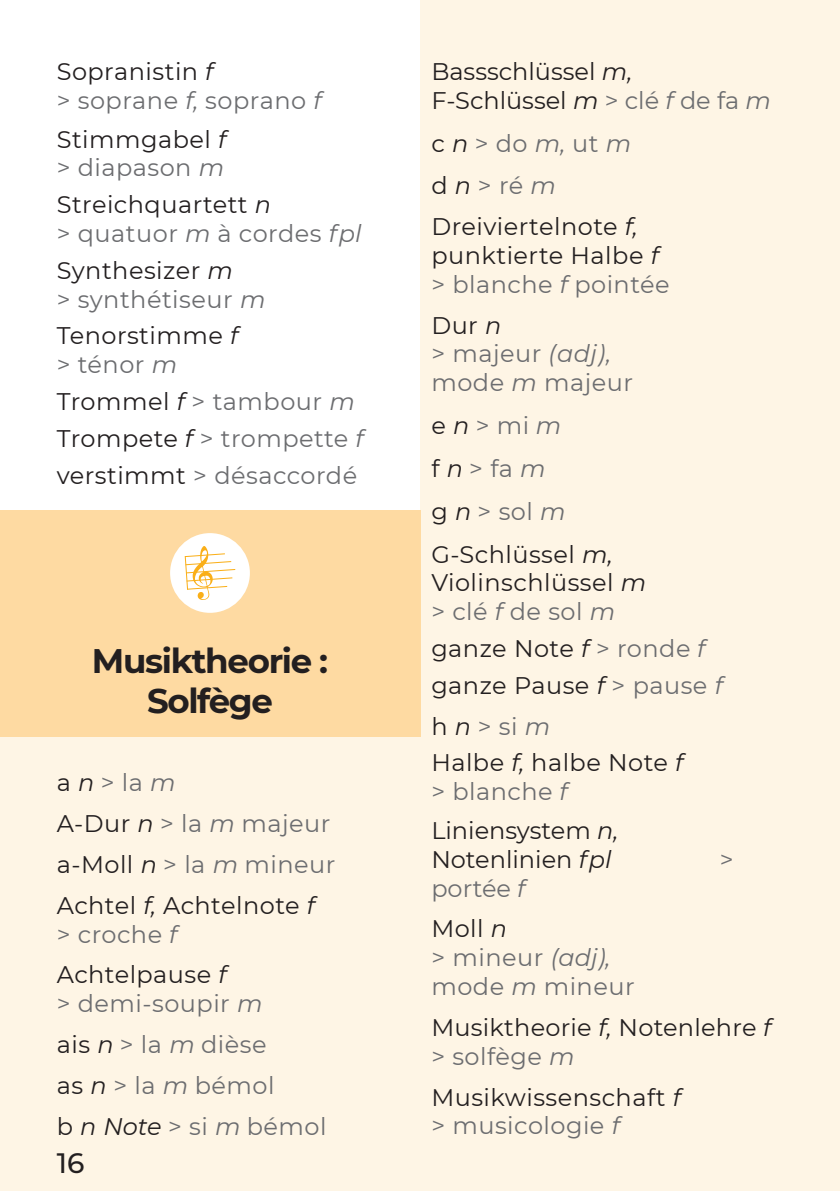
<style>
.page{position:relative;width:840px;height:1191px;background:#fff}
.page>*{position:absolute;margin:0;border:0;box-sizing:border-box;transform-origin:0 0}
.t1{font:700 34px "Montserrat";letter-spacing:-.04em;color:#231f20}
.t2{font:500 28px "Montserrat";color:#231f20}
.t3{font:24px "Montserrat";letter-spacing:.02em;color:#6c6d70}
.t4{font:24px/28.8px "Montserrat";letter-spacing:.02em;color:#231f20}
.t5{font:24px "Montserrat";color:#231f20}
.s1{font-style:italic}
.s2{color:#231f20}
.s3{font-style:italic;color:#231f20}
.s4{color:#6c6d70}
.s5{font-style:italic;color:#6c6d70}
</style>
<div class="page">
<div style="left:0;top:688px;width:420px;height:503px;background:#fef5e5"></div>
<div style="left:420px;top:0;width:419px;height:1191px;background:#fef5e5"></div>
<div style="left:0;top:510px;width:420px;height:227px;background:#fedaa2"></div>
<div style="left:170px;top:533px;width:80px;height:80px;background:#fff;border-radius:50%"></div>
<svg style="left:184px;top:546px;width:52px;height:54px"></svg>
<hr style="left:839px;top:762px;width:1px;height:227px;background:#cfe4ae">
<p class="t4" style="left:57px;top:56px;width:158px">Sopranistin <span class="s1">f</span></p>
<p class="t3" style="left:57px;top:84px;width:266px">&gt; soprane <span class="s1">f,</span> soprano <span class="s1">f</span></p>
<p class="t4" style="left:57px;top:124px;width:171px">Stimmgabel <span class="s1">f</span></p>
<p class="t3" style="left:57px;top:151px;width:169px">&gt; diapason <span class="s1">m</span></p>
<p class="t4" style="left:57px;top:189px;width:216px">Streichquartett <span class="s1">n</span></p>
<p class="t3" style="left:57px;top:217px;width:306px">&gt; quatuor <span class="s1">m</span> à cordes <span class="s1">fpl</span></p>
<p class="t4" style="left:57px;top:255px;width:178px">Synthesizer <span class="s1">m</span></p>
<p class="t3" style="left:57px;top:282px;width:210px">&gt; synthétiseur <span class="s1">m</span></p>
<p class="t4" style="left:57px;top:321px;width:183px">Tenorstimme <span class="s1">f</span></p>
<p class="t3" style="left:57px;top:348px;width:122px">&gt; ténor <span class="s1">m</span></p>
<p class="t3" style="left:57px;top:385px;width:299px"><span class="s2">Trommel</span> <span class="s3">f</span> &gt; tambour <span class="s1">m</span></p>
<p class="t3" style="left:57px;top:422px;width:308px"><span class="s2">Trompete</span> <span class="s3">f</span> &gt; trompette <span class="s1">f</span></p>
<p class="t3" style="left:57px;top:458px;width:302px"><span class="s2">verstimmt</span> &gt; désaccordé</p>
<p class="t1" style="left:92px;top:636px;width:237px">Musiktheorie :</p>
<p class="t1" style="left:147px;top:676px;width:127px">Solfège</p>
<p class="t3" style="left:57px;top:766px;width:120px"><span class="s2">a</span> <span class="s3">n</span> &gt; la <span class="s1">m</span></p>
<p class="t3" style="left:57px;top:807px;width:275px"><span class="s2">A-Dur</span> <span class="s3">n</span> &gt; la <span class="s1">m</span> majeur</p>
<p class="t3" style="left:57px;top:848px;width:280px"><span class="s2">a-Moll</span> <span class="s3">n</span> &gt; la <span class="s1">m</span> mineur</p>
<p class="t4" style="left:57px;top:890px;width:260px">Achtel <span class="s1">f,</span> Achtelnote <span class="s1">f</span></p>
<p class="t3" style="left:57px;top:917px;width:122px">&gt; croche <span class="s1">f</span></p>
<p class="t4" style="left:57px;top:959px;width:171px">Achtelpause <span class="s1">f</span></p>
<p class="t3" style="left:57px;top:987px;width:207px">&gt; demi-soupir <span class="s1">m</span></p>
<p class="t3" style="left:57px;top:1028px;width:211px"><span class="s2">ais</span> <span class="s3">n</span> &gt; la <span class="s1">m</span> dièse</p>
<p class="t3" style="left:57px;top:1068px;width:219px"><span class="s2">as</span> <span class="s3">n</span> &gt; la <span class="s1">m</span> bémol</p>
<p class="t3" style="left:57px;top:1109px;width:271px"><span class="s2">b</span> <span class="s3">n Note</span> &gt; si <span class="s1">m</span> bémol</p>
<p class="t2" style="left:57px;top:1143px;width:29px">16</p>
<p class="t5" style="left:431px;top:55px;width:202px">Bassschlüssel <span class="s1">m,</span></p>
<p class="t5" style="left:431px;top:84px;width:341px">F-Schlüssel <span class="s1">m</span> <span class="s4">&gt; clé</span> <span class="s5">f</span> <span class="s4">de fa</span> <span class="s5">m</span></p>
<p class="t3" style="left:431px;top:126px;width:201px"><span class="s2">c</span> <span class="s3">n</span> &gt; do <span class="s1">m,</span> ut <span class="s1">m</span></p>
<p class="t3" style="left:431px;top:169px;width:126px"><span class="s2">d</span> <span class="s3">n</span> &gt; ré <span class="s1">m</span></p>
<p class="t4" style="left:431px;top:211px;width:208px">Dreiviertelnote <span class="s1">f,</span></p>
<p class="t4" style="left:431px;top:240px;width:229px">punktierte Halbe <span class="s1">f</span></p>
<p class="t3" style="left:431px;top:268px;width:240px">&gt; blanche <span class="s1">f</span> pointée</p>
<p class="t4" style="left:431px;top:310px;width:72px">Dur <span class="s1">n</span></p>
<p class="t3" style="left:431px;top:337px;width:181px">&gt; majeur <span class="s1">(adj),</span></p>
<p class="t3" style="left:431px;top:366px;width:203px">mode <span class="s1">m</span> majeur</p>
<p class="t3" style="left:431px;top:409px;width:131px"><span class="s2">e</span> <span class="s3">n</span> &gt; mi <span class="s1">m</span></p>
<p class="t3" style="left:431px;top:452px;width:116px"><span class="s2">f</span> <span class="s3">n</span> &gt; fa <span class="s1">m</span></p>
<p class="t3" style="left:431px;top:494px;width:136px"><span class="s2">g</span> <span class="s3">n</span> &gt; sol <span class="s1">m</span></p>
<p class="t4" style="left:431px;top:539px;width:216px">G-Schlüssel <span class="s1">m,<br></span>Violinschlüssel <span class="s1">m</span></p>
<p class="t3" style="left:431px;top:595px;width:185px">&gt; clé <span class="s1">f</span> de sol <span class="s1">m</span></p>
<p class="t4" style="left:431px;top:633px;width:275px">ganze Note <span class="s1">f</span> <span class="s4">&gt; ronde</span> <span class="s5">f</span></p>
<p class="t4" style="left:431px;top:670px;width:293px">ganze Pause <span class="s1">f</span> <span class="s4">&gt; pause</span> <span class="s5">f</span></p>
<p class="t3" style="left:431px;top:709px;width:120px"><span class="s2">h</span> <span class="s3">n</span> &gt; si <span class="s1">m</span></p>
<p class="t4" style="left:431px;top:747px;width:253px">Halbe <span class="s1">f,</span> halbe Note <span class="s1">f</span></p>
<p class="t3" style="left:431px;top:775px;width:138px">&gt; blanche <span class="s1">f</span></p>
<p class="t5" style="left:431px;top:814px;width:189px">Liniensystem <span class="s1">n,</span></p>
<p class="t5" style="left:431px;top:842px;width:182px">Notenlinien <span class="s1">fpl</span></p>
<p class="t3" style="left:719px;top:842px;width:15px">&gt;</p>
<p class="t3" style="left:431px;top:871px;width:96px">portée <span class="s1">f</span></p>
<p class="t4" style="left:431px;top:913px;width:77px">Moll <span class="s1">n</span></p>
<p class="t3" style="left:431px;top:941px;width:181px">&gt; mineur <span class="s1">(adj),</span></p>
<p class="t3" style="left:431px;top:970px;width:205px">mode <span class="s1">m</span> mineur</p>
<p class="t4" style="left:431px;top:1012px;width:341px">Musiktheorie <span class="s1">f,</span> Notenlehre <span class="s1">f</span></p>
<p class="t3" style="left:431px;top:1039px;width:145px">&gt; solfège <span class="s1">m</span></p>
<p class="t4" style="left:431px;top:1081px;width:251px">Musikwissenschaft <span class="s1">f</span></p>
<p class="t3" style="left:431px;top:1109px;width:190px">&gt; musicologie <span class="s1">f</span></p>
</div>
